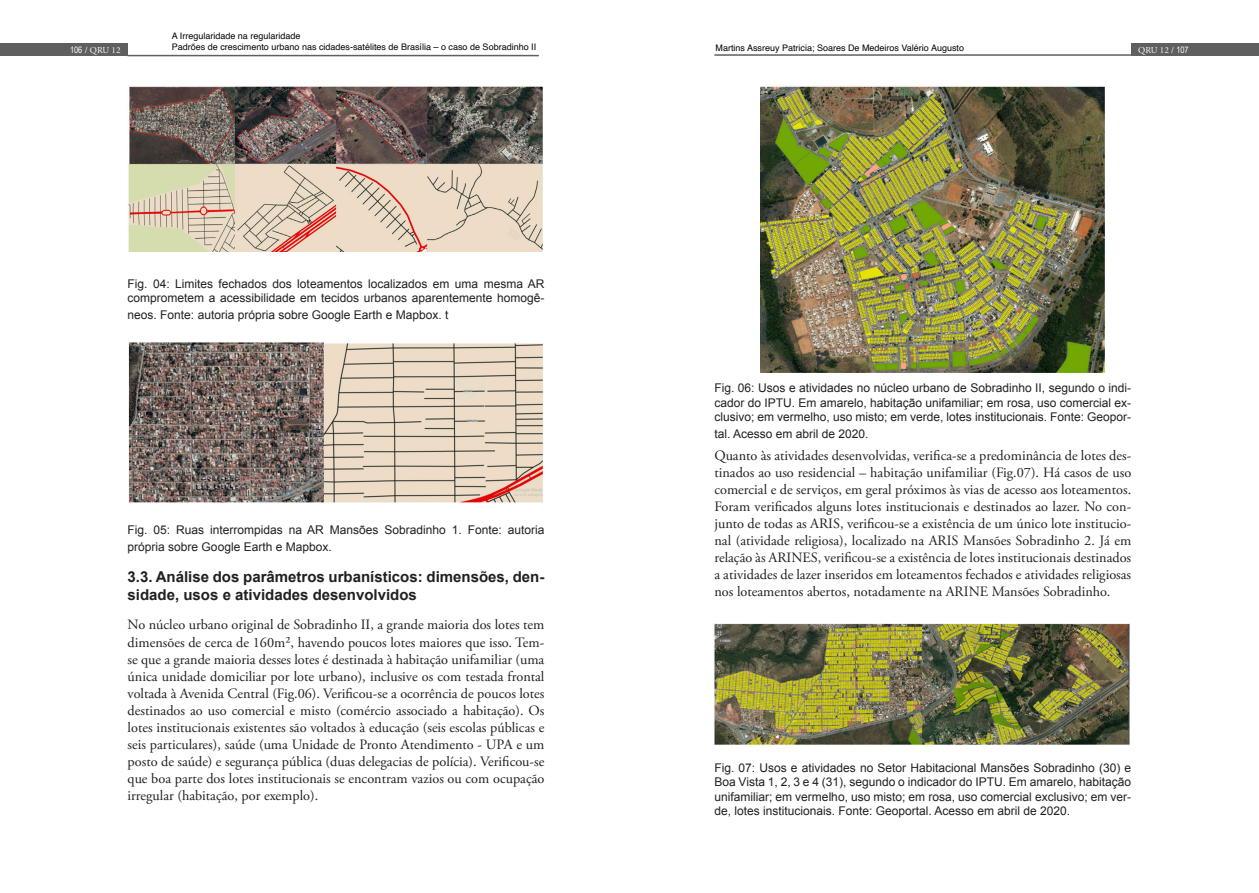
<style>
.page{position:relative;width:1259px;height:893px;background:#fff}
.page>*{position:absolute;margin:0;border:0;box-sizing:border-box;transform-origin:0 0}
.notas{font:700 15px/18px "Arial";color:#231f20}
.notas-2{font:14.25px/17.1px "Adobe Garamond Pro";color:#231f20;text-align:justify}
.notas-3{font:12px/14.4px "Arial";color:#231f20}
.t1{font:9px/10.8px "Helvetica";color:#040503}
.t2{font:9px "Adobe Garamond Pro";color:#fff}
.s1{font-family:"Arial Narrow"}
</style>
<div class="page">
<hr style="left:128px;top:55px;width:411px;height:1px;background:#5f5f62">
<hr style="left:714px;top:54px;width:418px;height:2px;background:#5f5f62">
<div style="left:0;top:44px;width:128px;height:12px;background:#5f5f62"></div>
<div style="left:1131px;top:43px;width:128px;height:13px;background:#5f5f62"></div>
<img style="left:128px;top:86px;width:415px;height:166px">
<img style="left:128px;top:342px;width:415px;height:161px">
<img style="left:760px;top:86px;width:345px;height:287px">
<img style="left:714px;top:624px;width:416px;height:121px">
<p class="t1" style="left:172px;top:31px;width:366px">A Irregularidade na regularidade<br>Padrões de crescimento urbano nas cidades-satélites de Brasília – o caso de Sobradinho II</p>
<p class="t2" style="left:70px;top:45px;width:52px"><span class="s1">106</span> / QRU 12</p>
<p class="t1" style="left:715px;top:42px;width:250px">Martins Assreuy Patricia; Soares De Medeiros Valério Augusto</p>
<p class="t2" style="left:1138px;top:45px;width:52px">QRU 12 / <span class="s1">107</span></p>
<p class="notas-3" style="left:128px;top:277px;width:418px">Fig. 04: Limites fechados dos loteamentos localizados em uma mesma AR comprometem a acessibilidade em tecidos urbanos aparentemente homogê-</p>
<p class="notas-3" style="left:128px;top:308px;width:322px">neos. Fonte: autoria própria sobre Google Earth e Mapbox. t</p>
<p class="notas-3" style="left:128px;top:521px;width:418px;line-height:17.1px">Fig. 05: Ruas interrompidas na AR Mansões Sobradinho 1. Fonte: autoria própria sobre Google Earth e Mapbox.</p>
<p class="notas" style="left:128px;top:568px;width:418px">3.3. Análise dos parâmetros urbanísticos: dimensões, den&shy;sidade, usos e atividades desenvolvidos</p>
<p class="notas-2" style="left:128px;top:617px;width:418px">No núcleo urbano original de Sobradinho II, a grande maioria dos lotes tem dimensões de cerca de 160m², havendo poucos lotes maiores que isso. Tem&shy;se que a grande maioria desses lotes é destinada à habitação unifamiliar (uma única unidade domiciliar por lote urbano), inclusive os com testada frontal voltada à Avenida Central (Fig.06). Verificou-se a ocorrência de poucos lotes destinados ao uso comercial e misto (comércio associado a habitação). Os lotes institucionais existentes são voltados à educação (seis escolas públicas e seis particulares), saúde (uma Unidade de Pronto Atendimento - UPA e um posto de saúde) e segurança pública (duas delegacias de polícia). Verificou-se que boa parte dos lotes institucionais se encontram vazios ou com ocupação irregular (habitação, por exemplo).</p>
<p class="notas-3" style="left:714px;top:381px;width:418px;text-align:justify">Fig. 06: Usos e atividades no núcleo urbano de Sobradinho II, segundo o indi&shy;cador do IPTU. Em amarelo, habitação unifamiliar; em rosa, uso comercial ex&shy;clusivo; em vermelho, uso misto; em verde, lotes institucionais. Fonte: Geopor-</p>
<p class="notas-3" style="left:714px;top:427px;width:156px">tal. Acesso em abril de 2020.</p>
<p class="notas-2" style="left:714px;top:447px;width:418px">Quanto às atividades desenvolvidas, verifica-se a predominância de lotes des&shy;tinados ao uso residencial – habitação unifamiliar (Fig.07). Há casos de uso comercial e de serviços, em geral próximos às vias de acesso aos loteamentos.<br>Foram verificados alguns lotes institucionais e destinados ao lazer. No con&shy;junto de todas as ARIS, verificou-se a existência de um único lote institucio&shy;nal (atividade religiosa), localizado na ARIS Mansões Sobradinho 2. Já em relação às ARINES, verificou-se a existência de lotes institucionais destinados a atividades de lazer inseridos em loteamentos fechados e atividades religiosas nos loteamentos abertos, notadamente na ARINE Mansões Sobradinho.</p>
<p class="notas-3" style="left:714px;top:760px;width:418px;text-align:justify">Fig. 07: Usos e atividades no Setor Habitacional Mansões Sobradinho (30) e Boa Vista 1, 2, 3 e 4 (31), segundo o indicador do IPTU. Em amarelo, habitação unifamiliar; em vermelho, uso misto; em rosa, uso comercial exclusivo; em ver&shy;de, lotes institucionais. Fonte: Geoportal. Acesso em abril de 2020.</p>
</div>
